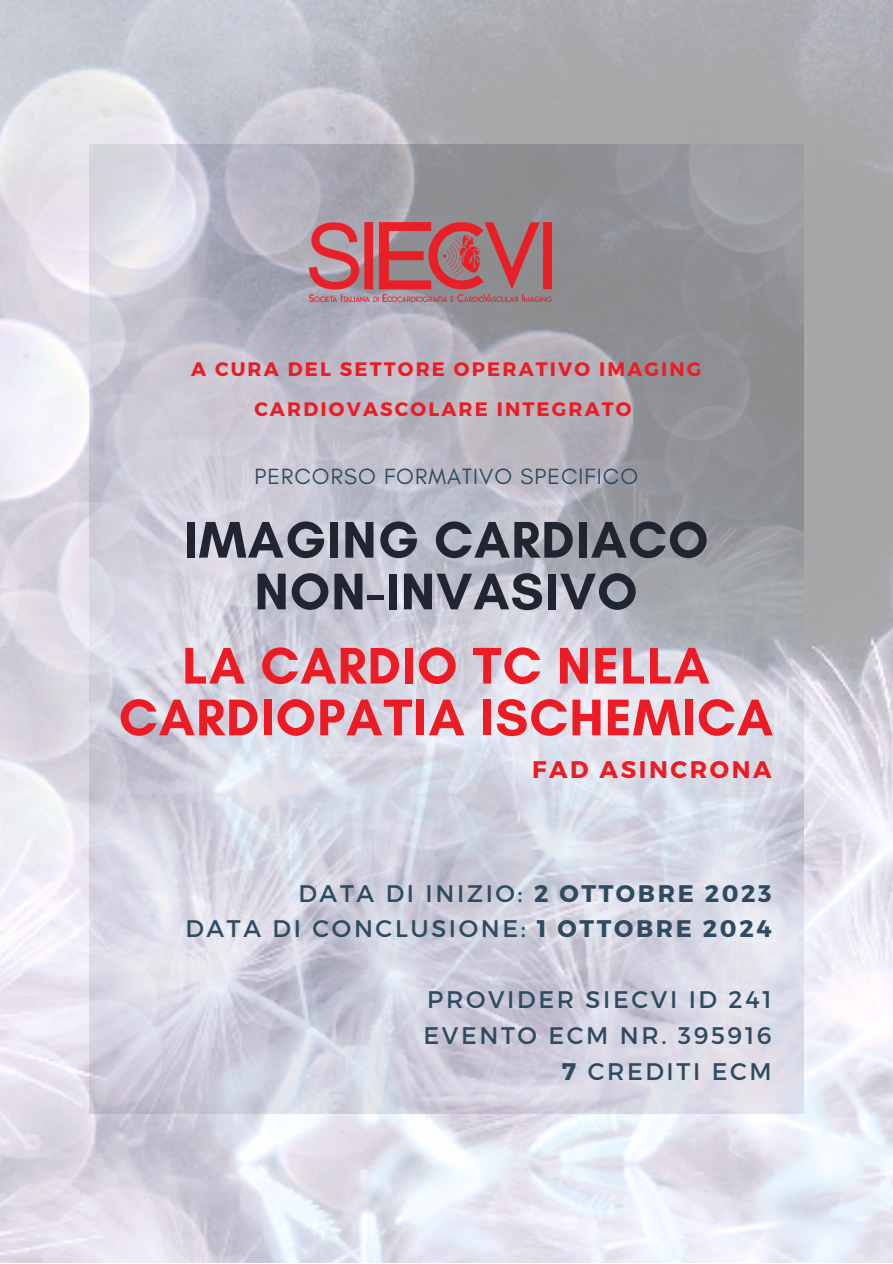
<style>
.page{position:relative;width:893px;height:1264px;background:#fff}
.page>*{position:absolute;margin:0;border:0;box-sizing:border-box;transform-origin:0 0}
.t1{font:700 52.5px/51.8px "Glacial Indifference";letter-spacing:.02em;color:#ed1c24;text-align:center}
.t2{font:700 52.5px "Glacial Indifference";letter-spacing:.02em;color:#202531}
.t3{font:24px "Montserrat";letter-spacing:.11em;color:#2e4b61}
.t4{font:700 24px "Montserrat";letter-spacing:.11em;color:#ea1c24}
.t5{font:22.5px "Glacial Indifference";letter-spacing:.05em;color:#2e4b61}
.t6{font:700 19.5px/40.5px "Montserrat";letter-spacing:.11em;color:#ed1c24;text-align:center}
.s1{font-weight:700}
</style>
<div class="page">
<img style="left:0;top:0;width:892px;height:1262px">
<img style="left:89px;top:145px;width:714px;height:968px">
<img style="left:310px;top:222px;width:241px;height:79px">
<p class="t6" style="left:191px;top:348px;width:511px">A CURA DEL SETTORE OPERATIVO IMAGING<br>CARDIOVASCOLARE INTEGRATO</p>
<p class="t5" style="left:254px;top:463px;width:385px">PERCORSO FORMATIVO SPECIFICO</p>
<p class="t2" style="left:183px;top:507px;width:526px">IMAGING CARDIACO</p>
<p class="t2" style="left:254px;top:559px;width:384px">NON-INVASIVO</p>
<p class="t1" style="left:119px;top:639px;width:655px">LA CARDIO TC NELLA<br>CARDIOPATIA ISCHEMICA</p>
<p class="t4" style="left:532px;top:753px;width:241px">FAD ASINCRONA</p>
<p class="t3" style="left:298px;top:878px;width:474px">DATA DI INIZIO: <span class="s1">2 OTTOBRE 2023</span></p>
<p class="t3" style="left:185px;top:913px;width:587px">DATA DI CONCLUSIONE: <span class="s1">1 OTTOBRE 2024</span></p>
<p class="t3" style="left:427px;top:983px;width:346px">PROVIDER SIECVI ID 241</p>
<p class="t3" style="left:423px;top:1019px;width:350px">EVENTO ECM NR. 395916</p>
<p class="t3" style="left:562px;top:1055px;width:211px"><span class="s1">7</span> CREDITI ECM</p>
</div>
